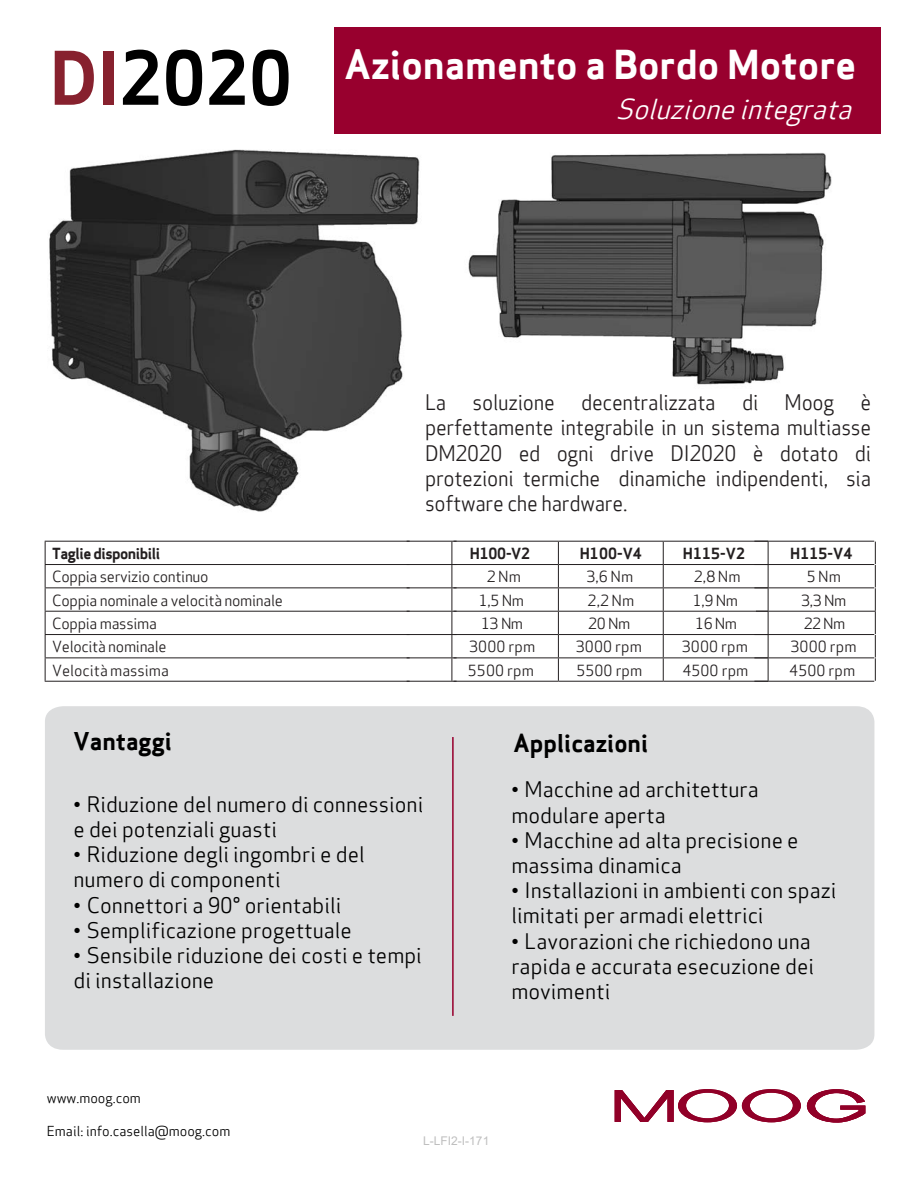
<style>
.page{position:relative;width:918px;height:1188px;background:#fff}
.page>*{position:absolute;margin:0;border:0;box-sizing:border-box;transform-origin:0 0}
.t1{font:72px "Apex Sans Bold T";color:#000}
.t2{font:39px "Apex Sans Bold T";color:#fff}
.t3{font:italic 27px "Apex Sans Book T";color:#fff}
.t4{font:24px "Apex Sans Bold T";color:#000}
.t5{font:21px/25.2px "Apex Sans Book T";color:#000}
.t6{font:21px/25.2px "Apex Sans Book T";letter-spacing:-.015em;color:#221e1f;text-align:justify;scale:.95 1}
.t7{font:15px/23.4px "Apex Sans Book T";letter-spacing:-.02em;color:#231f20;text-align:center}
.t8{font:15px "Apex Sans Bold T";letter-spacing:-.02em;color:#231f20}
.t9{font:15px "Apex Sans Book T";color:#231f20}
.t10{font:15px/23.4px "Apex Sans Book T";letter-spacing:.005em;color:#231f20}
.t11{font:13.5px "Apex Sans Book T";color:#000}
.t12{font:12px "Arial";color:#bfbfbf}
.s1{color:#87212e}
.s2{font-family:"Arial"}
</style>
<div class="page">
<div style="left:45px;top:706px;width:829px;height:344px;background:#dcddde"></div>
<svg style="left:615px;top:1089px;width:250px;height:34px"></svg>
<div style="left:334px;top:28px;width:547px;height:106px;background:#98002e"></div>
<hr style="left:453px;top:737px;width:1px;height:279px;background:#98002e">
<img style="left:49px;top:149px;width:371px;height:363px">
<hr style="left:45px;top:541px;width:365px;height:1px;background:#231f20">
<hr style="left:407px;top:541px;width:50px;height:1px;background:#231f20">
<hr style="left:454px;top:541px;width:104px;height:1px;background:#231f20">
<hr style="left:558px;top:541px;width:105px;height:1px;background:#231f20">
<hr style="left:663px;top:541px;width:105px;height:1px;background:#231f20">
<hr style="left:754px;top:541px;width:120px;height:1px;background:#231f20">
<hr style="left:45px;top:564px;width:365px;height:1px;background:#231f20">
<hr style="left:407px;top:564px;width:50px;height:1px;background:#231f20">
<hr style="left:454px;top:564px;width:104px;height:1px;background:#231f20">
<hr style="left:558px;top:564px;width:105px;height:1px;background:#231f20">
<hr style="left:663px;top:564px;width:105px;height:1px;background:#231f20">
<hr style="left:754px;top:564px;width:120px;height:1px;background:#231f20">
<hr style="left:45px;top:587px;width:365px;height:1px;background:#231f20">
<hr style="left:407px;top:587px;width:50px;height:1px;background:#231f20">
<hr style="left:454px;top:587px;width:104px;height:1px;background:#231f20">
<hr style="left:558px;top:587px;width:105px;height:1px;background:#231f20">
<hr style="left:663px;top:587px;width:105px;height:1px;background:#231f20">
<hr style="left:754px;top:587px;width:120px;height:1px;background:#231f20">
<hr style="left:45px;top:611px;width:365px;height:1px;background:#231f20">
<hr style="left:407px;top:611px;width:50px;height:1px;background:#231f20">
<hr style="left:454px;top:611px;width:104px;height:1px;background:#231f20">
<hr style="left:558px;top:611px;width:105px;height:1px;background:#231f20">
<hr style="left:663px;top:611px;width:105px;height:1px;background:#231f20">
<hr style="left:756px;top:611px;width:120px;height:1px;background:#231f20">
<hr style="left:45px;top:634px;width:365px;height:1px;background:#231f20">
<hr style="left:407px;top:634px;width:50px;height:1px;background:#231f20">
<hr style="left:454px;top:634px;width:104px;height:1px;background:#231f20">
<hr style="left:558px;top:634px;width:105px;height:1px;background:#231f20">
<hr style="left:663px;top:634px;width:105px;height:1px;background:#231f20">
<hr style="left:754px;top:634px;width:120px;height:1px;background:#231f20">
<hr style="left:45px;top:657px;width:365px;height:1px;background:#231f20">
<svg style="left:45px;top:542px;width:1px;height:139px"></svg>
<hr style="left:407px;top:657px;width:50px;height:1px;background:#231f20">
<svg style="left:451px;top:542px;width:1px;height:139px"></svg>
<hr style="left:454px;top:657px;width:104px;height:1px;background:#231f20">
<hr style="left:558px;top:657px;width:105px;height:1px;background:#231f20">
<svg style="left:558px;top:542px;width:1px;height:139px"></svg>
<hr style="left:663px;top:657px;width:105px;height:1px;background:#231f20">
<svg style="left:663px;top:542px;width:1px;height:139px"></svg>
<hr style="left:754px;top:657px;width:120px;height:1px;background:#231f20">
<svg style="left:768px;top:542px;width:1px;height:139px"></svg>
<svg style="left:875px;top:542px;width:1px;height:139px"></svg>
<hr style="left:45px;top:681px;width:365px;height:1px;background:#231f20">
<hr style="left:407px;top:681px;width:50px;height:1px;background:#231f20">
<hr style="left:454px;top:681px;width:104px;height:1px;background:#231f20">
<hr style="left:558px;top:681px;width:105px;height:1px;background:#231f20">
<hr style="left:663px;top:681px;width:105px;height:1px;background:#231f20">
<hr style="left:754px;top:681px;width:120px;height:1px;background:#231f20">
<img style="left:468px;top:153px;width:364px;height:232px">
<h1 class="t1" style="left:50px;top:32px;width:244px"><span class="s1">DI</span>2020</h1>
<h2 class="t2" style="left:345px;top:39px;width:513px">Azionamento a Bordo Motore</h2>
<p class="t3" style="left:616px;top:91px;width:246px">Soluzioneintegrata</p>
<p class="t6" style="left:425px;top:390px;width:471px">La soluzione decentralizzata di Moog è perfettamente integrabile in un sistema multiasse DM2020 ed ogni drive DI2020 è dotato di protezioni termiche dinamiche indipendenti, sia software che hardware.</p>
<p class="t8" style="left:52px;top:544px;width:110px">Taglie disponibili</p>
<p class="t8" style="left:470px;top:544px;width:62px">H100-V2</p>
<p class="t8" style="left:580px;top:544px;width:64px">H100-V4</p>
<p class="t8" style="left:683px;top:544px;width:64px">H115-V2</p>
<p class="t7" style="left:52px;top:565px;width:158px">Coppia servizio continuo</p>
<p class="t7" style="left:487px;top:565px;width:36px">2Nm</p>
<p class="t7" style="left:587px;top:565px;width:48px">3,6 Nm</p>
<p class="t7" style="left:694px;top:565px;width:48px">2,8 Nm</p>
<p class="t7" style="left:52px;top:588px;width:232px">Coppia nominale a velocità nominale</p>
<p class="t7" style="left:479px;top:588px;width:47px">1,5 Nm</p>
<p class="t7" style="left:588px;top:588px;width:48px">2,2 Nm</p>
<p class="t7" style="left:693px;top:588px;width:47px">1,9 Nm</p>
<p class="t7" style="left:52px;top:612px;width:106px">Coppia massima</p>
<p class="t7" style="left:481px;top:612px;width:44px">13 Nm</p>
<p class="t7" style="left:588px;top:612px;width:44px">20 Nm</p>
<p class="t7" style="left:695px;top:612px;width:43px">16 Nm</p>
<p class="t7" style="left:52px;top:635px;width:116px">Velocità nominale</p>
<p class="t7" style="left:469px;top:635px;width:68px">3000 rpm</p>
<p class="t9" style="left:52px;top:660px;width:118px">Velocità massima</p>
<p class="t7" style="left:468px;top:658px;width:68px">5500 rpm</p>
<p class="t8" style="left:790px;top:544px;width:64px">H115-V4</p>
<p class="t7" style="left:801px;top:565px;width:47px">5Nm<br>3,3 Nm<br>22 Nm</p>
<p class="t10" style="left:576px;top:635px;width:68px">3000 rpm<br>5500 rpm</p>
<p class="t7" style="left:682px;top:635px;width:68px">3000 rpm</p>
<p class="t7" style="left:791px;top:635px;width:68px">3000 rpm</p>
<p class="t7" style="left:682px;top:658px;width:68px">4500 rpm</p>
<p class="t7" style="left:789px;top:658px;width:68px">4500 rpm</p>
<p class="t4" style="left:74px;top:726px;width:100px">Vantaggi</p>
<p class="t4" style="left:514px;top:728px;width:136px">Applicazioni</p>
<p class="t5" style="left:511px;top:777px;width:249px"><span class="s2">•</span> Macchine ad architettura modulare aperta</p>
<p class="t5" style="left:511px;top:827px;width:289px"><span class="s2">•</span> Macchine ad alta precisione e massima dinamica</p>
<p class="t5" style="left:511px;top:878px;width:327px"><span class="s2">•</span> Installazioni in ambienti con spazi limitati per armadi elettrici</p>
<p class="t5" style="left:511px;top:928px;width:304px"><span class="s2">•</span> Lavorazioni che richiedono una rapida e accurata esecuzione dei movimenti</p>
<p class="t5" style="left:73px;top:791px;width:351px"><span class="s2">•</span> Riduzione del numero di connessioni e dei potenziali guasti</p>
<p class="t5" style="left:73px;top:842px;width:293px"><span class="s2">•</span> Riduzione degli ingombri e del numero di componenti</p>
<p class="t5" style="left:73px;top:892px;width:269px"><span class="s2">•</span> Connettori a 90° orientabili</p>
<p class="t5" style="left:73px;top:917px;width:280px"><span class="s2">•</span> Semplificazione progettuale</p>
<p class="t5" style="left:73px;top:943px;width:350px"><span class="s2">•</span> Sensibile riduzione dei costi e tempi di installazione</p>
<p class="t11" style="left:47px;top:1089px;width:96px">www.moog.com</p>
<p class="t11" style="left:47px;top:1122px;width:185px">Email: info.casella@moog.com</p>
<p class="t12" style="left:423px;top:1132px;width:68px">L-LFI2-I-171</p>
</div>
